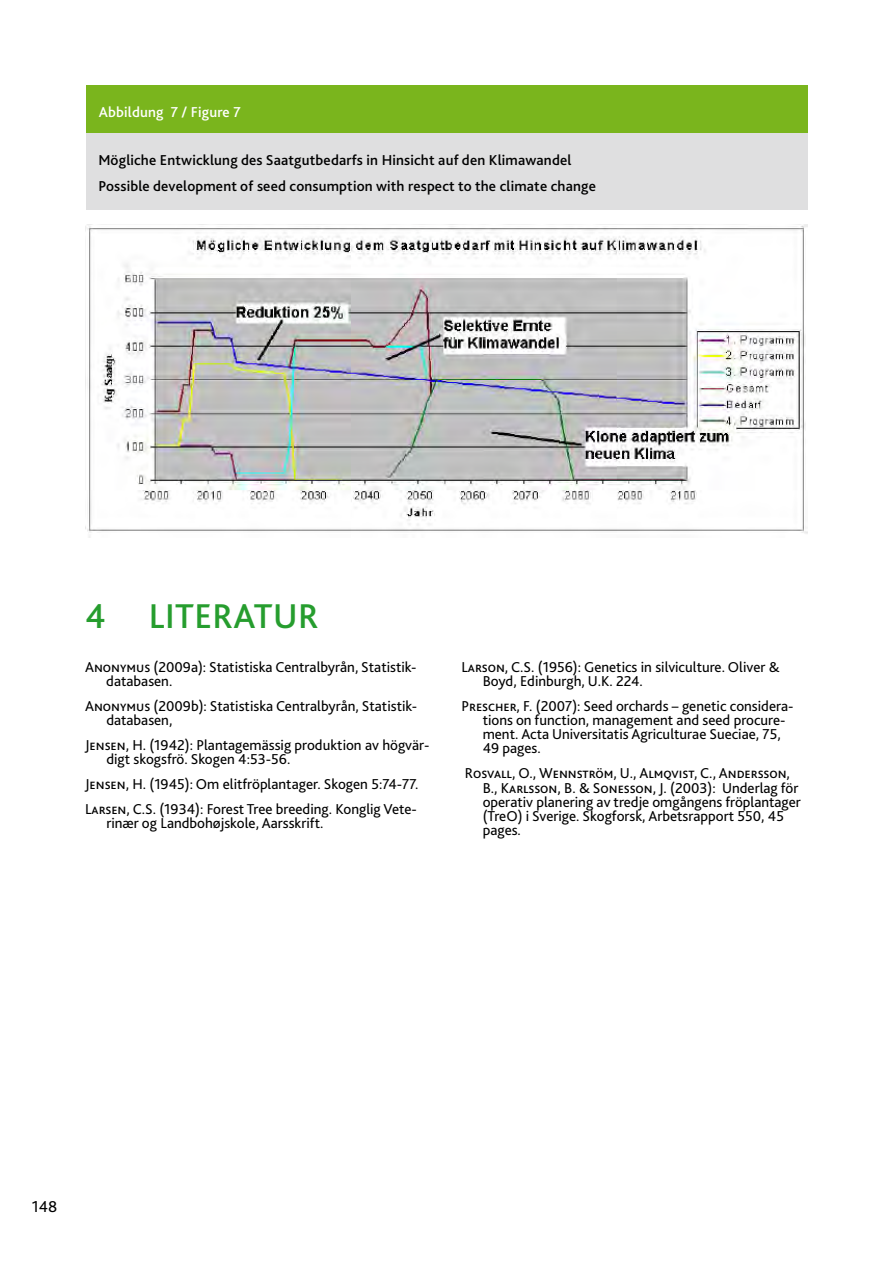
<style>
.page{position:relative;width:893px;height:1263px;background:#fff}
.page>*{position:absolute;margin:0;border:0;box-sizing:border-box;transform-origin:0 0}
.t1{font:500 36px "Bliss 2";color:#269d2e}
.t2{font:16.5px "Bliss 2";color:#000}
.t3{font:15px/14.2px "Bliss 2";color:#000}
.t4{font:500 15px/26.2px "Bliss 2";letter-spacing:.01em;color:#000}
.t5{font:500 15px "Bliss 2";color:#fff}
</style>
<div class="page">
<img style="left:85px;top:224px;width:723px;height:313px">
<div style="left:86px;top:85px;width:721px;height:48px;background:#7ab51d"></div>
<div style="left:86px;top:133px;width:721px;height:77px;background:#dfdfe0"></div>
<p class="t5" style="left:99px;top:102px;width:143px">Abbildung 7 / Figure 7</p>
<p class="t4" style="left:98px;top:146px;width:499px">M ögliche Entwicklung des Saatgutbedarfs in H insicht auf den Klimawandel<br>Possible development of seed consumption with respect to the climate change</p>
<h1 class="t1" style="left:85px;top:594px;width:235px">4 Literatur</h1>
<p class="t3" style="left:106px;top:659px;width:312px;text-indent:-21px">Anonymus (2009a): Statistiska Centralbyrån, Statistik&shy;databasen.</p>
<p class="t3" style="left:106px;top:698px;width:312px;text-indent:-21px">Anonymus (2009b): Statistiska Centralbyrån, Statistik&shy;databasen,</p>
<p class="t3" style="left:106px;top:737px;width:325px;text-indent:-21px">Jensen, H. (1942): Plantagemässig produktion av högvär&shy;digt skogsfrö. Skogen 4:53-56.</p>
<p class="t3" style="left:85px;top:771px;width:335px;line-height:24.9px">Jensen, H. (1945): Om elitfröplantager. Skogen 5:74-77.<br>Larsen, C.S. (1934): Forest Tree breeding. Konglig Vete-</p>
<p class="t3" style="left:106px;top:816px;width:219px">rinær og Landbohøjskole, Aarsskrift.</p>
<p class="t3" style="left:483px;top:659px;width:299px;text-indent:-21px">Larson, C.S. (1956): Genetics in silviculture. Oliver &amp;<br>Boyd, Edinburgh, U .K. 224.</p>
<p class="t3" style="left:483px;top:698px;width:312px;text-indent:-21px">Prescher, F. (2007): Seed orchards – genetic considera&shy;tions on function, management and seed procure&shy;ment. Acta U niversitatis Agriculturae Sueciae, 75, 49 pages.</p>
<p class="t3" style="left:483px;top:766px;width:320px;text-indent:-18px">Rosvall, O., Wennström, U ., Almqvist, C., Andersson, B., Karlsson, B. &amp; Sonesson, J. (2003): U nderlag för operativ planering av tredje omgångens fröplantager (TreO) i Sverige. Skogforsk, Arbetsrapport 550, 45 pages.</p>
<p class="t2" style="left:32px;top:1196px;width:27px">148</p>
</div>
